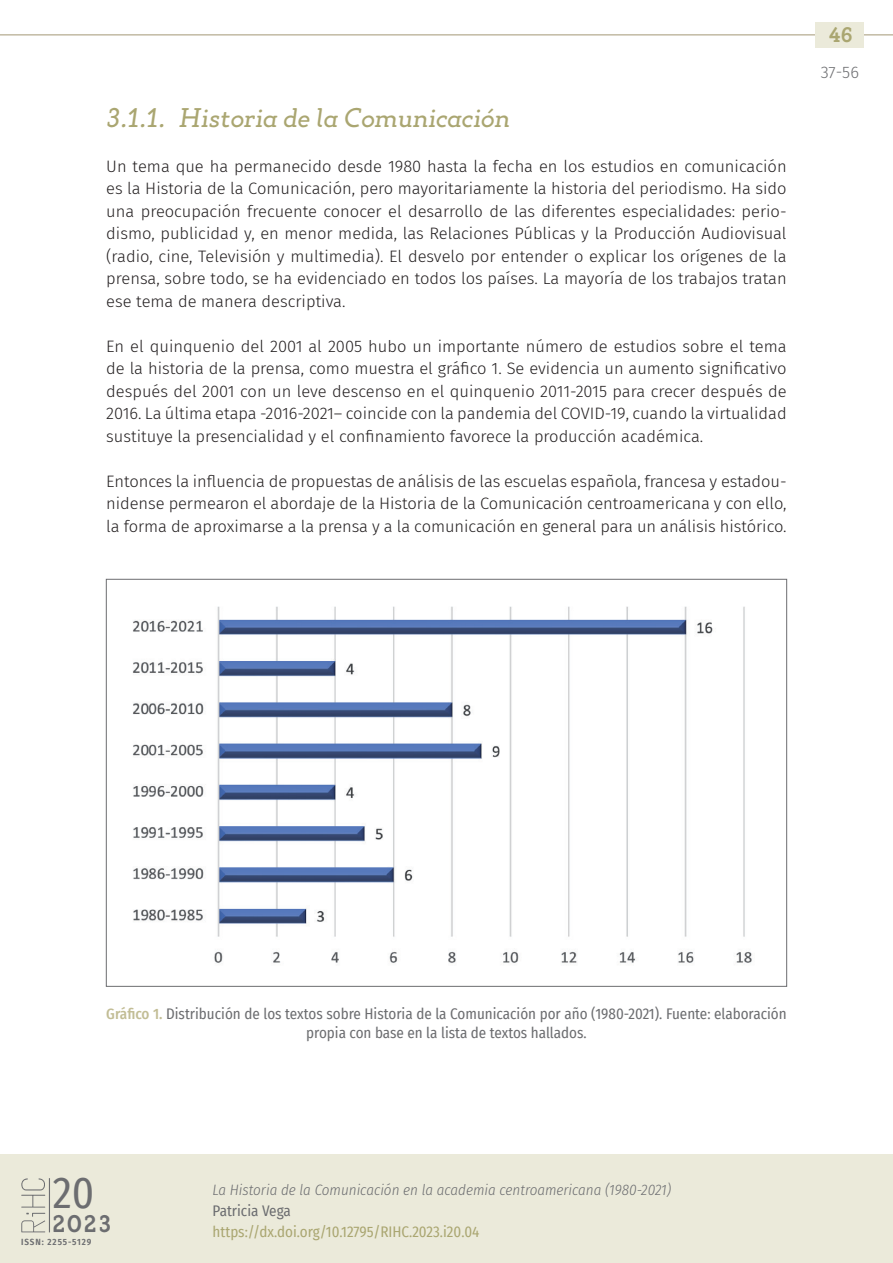
<style>
.page{position:relative;width:893px;height:1263px;background:#fff}
.page>*{position:absolute;margin:0;border:0;box-sizing:border-box;transform-origin:0 0}
.t1{font:43.2px "Fira Sans Condensed";color:#6c6d70}
._42_enunc_3{font:italic 27px "Gambero";color:#aaa671}
.t2{font:600 24px "Gambero";color:#6c6d70}
.t3{font:600 21px "Gambero";color:#aaa671}
._00_bsc{font:300 16.5px/22.5px "Fira Sans";letter-spacing:-.005em;color:#231f20;text-align:justify}
._00_bsc_tras{font:300 16.5px/22.5px "Fira Sans";color:#231f20;text-align:justify}
.t4{font:300 16.5px "Fira Sans";color:#6c6d70}
._90_Tit_figura{font:15px/19.5px "Fira Sans Condensed";color:#6c6d70;text-align:center}
.t5{font:italic 300 15px "Fira Sans Condensed";color:#6c6d70}
.t6{font:15px "Fira Sans Condensed";color:#aaa671}
.t7{font:600 9px "Fira Sans Condensed";letter-spacing:.1em;color:#6c6d70}
.s1{font-weight:500;color:#c2bd95}
</style>
<div class="page">
<hr style="left:0;top:34px;width:893px;height:1px;background:#aea385">
<div style="left:816px;top:22px;width:48px;height:26px;background:#ebeada"></div>
<div style="left:0;top:1154px;width:893px;height:109px;background:#ebeada"></div>
<hr style="left:49px;top:1178px;width:1px;height:54px;background:#6c6d70">
<svg style="left:21px;top:1178px;width:24px;height:29px"></svg>
<svg style="left:21px;top:1213px;width:24px;height:19px"></svg>
<img style="left:132px;top:606px;width:620px;height:357px">
<p class="_42_enunc_3" style="left:106px;top:101px;width:405px">3.1.1. Historia de la Comunicación</p>
<p class="_00_bsc_tras" style="left:106px;top:154px;width:682px">Un tema que ha permanecido desde 1980 hasta la fecha en los estudios en comunicación es la Historia de la Comunicación, pero mayoritariamente la historia del periodismo. Ha sido una preocupación frecuente conocer el desarrollo de las diferentes especialidades: perio&shy;dismo, publicidad y, en menor medida, las Relaciones Públicas y la Producción Audiovisual (radio, cine, Televisión y multimedia). El desvelo por entender o explicar los orígenes de la prensa, sobre todo, se ha evidenciado en todos los países. La mayoría de los trabajos tratan ese tema de manera descriptiva.</p>
<p class="_00_bsc" style="left:106px;top:334px;width:682px">En el quinquenio del 2001 al 2005 hubo un importante número de estudios sobre el tema de la historia de la prensa, como muestra el gráfico 1. Se evidencia un aumento significativo después del 2001 con un leve descenso en el quinquenio 2011-2015 para crecer después de 2016. La última etapa -2016-2021– coincide con la pandemia del COVID-19, cuando la virtualidad sustituye la presencialidad y el confinamiento favorece la producción académica.</p>
<p class="_00_bsc" style="left:106px;top:469px;width:682px">Entonces la influencia de propuestas de análisis de las escuelas española, francesa y estadou&shy;nidense permearon el abordaje de la Historia de la Comunicación centroamericana y con ello, la forma de aproximarse a la prensa y a la comunicación en general para un análisis histórico.</p>
<p class="t3" style="left:829px;top:22px;width:25px">46</p>
<p class="t4" style="left:821px;top:60px;width:40px">37-56</p>
<p class="_90_Tit_figura" style="left:106px;top:1003px;width:682px"><span class="s1">Gráfico 1.</span> Distribución de los textos sobre Historia de la Comunicación por año (1980-2021). Fuente: elaboración propia con base en la lista de textos hallados.</p>
<h1 class="t1" style="left:53px;top:1160px;width:43px">20</h1>
<h3 class="t2" style="left:53px;top:1209px;width:60px">2023</h3>
<p class="t7" style="left:21px;top:1234px;width:71px">ISSN: 2255-5129</p>
<p class="t5" style="left:213px;top:1179px;width:460px">La Historia de la Comunicación en la academia centroamericana (1980-2021)</p>
<p class="_90_Tit_figura" style="left:213px;top:1200px;width:80px">Patricia Vega</p>
<p class="t6" style="left:213px;top:1220px;width:268px">https://dx.doi.org/10.12795/RIHC.2023.i20.04</p>
</div>
